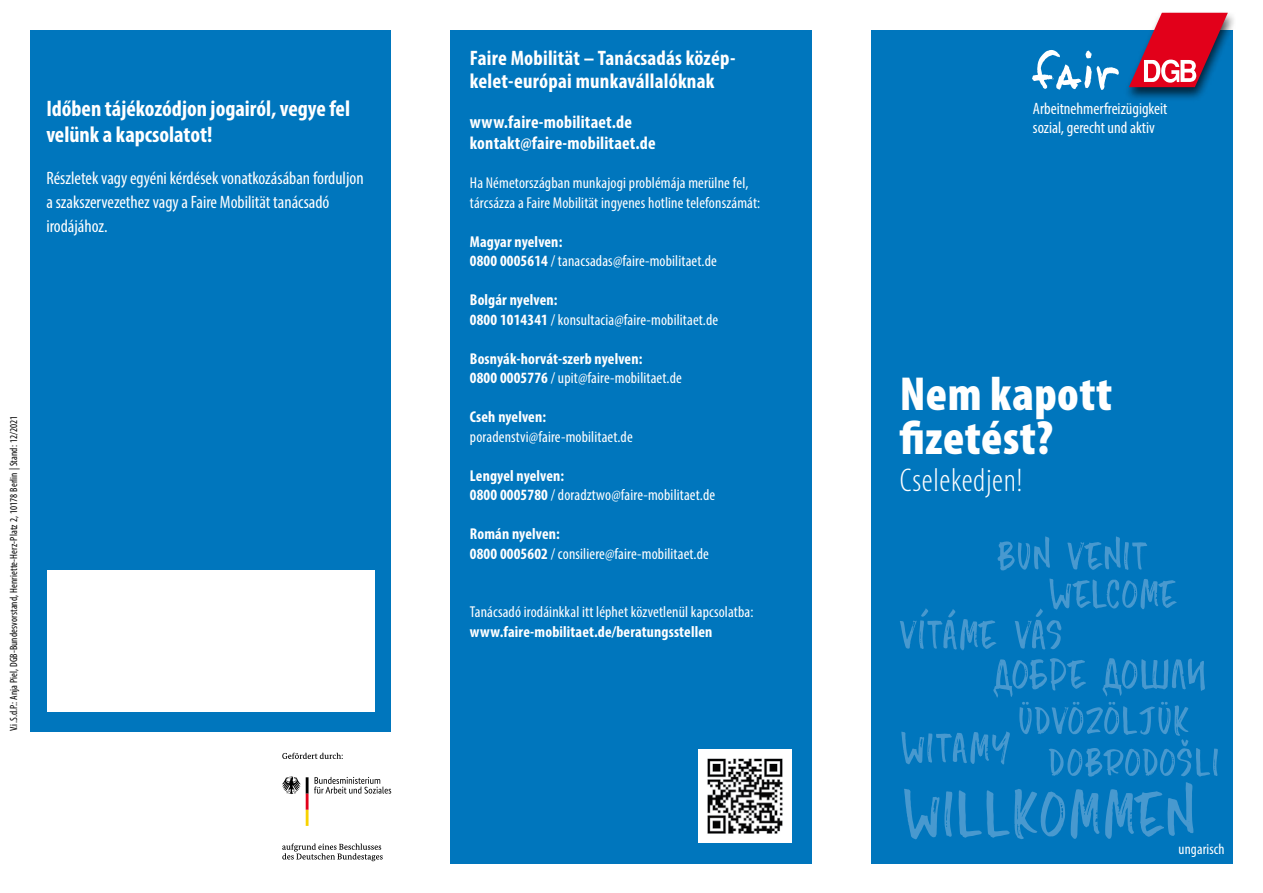
<style>
.page{position:relative;width:1263px;height:893px;background:#fff}
.page>*{position:absolute;margin:0;border:0;box-sizing:border-box;transform-origin:0 0}
.t1{font:900 condensed 48px/43.5px "Myriad Pro";letter-spacing:.01em;color:#fff}
.t2{font:300 condensed 33px "Myriad Pro";letter-spacing:.02em;color:#fff}
.t3{font:700 condensed 22.5px/25.5px "Myriad Pro";color:#fff}
.t4{font:700 condensed 21px/22.5px "Myriad Pro";letter-spacing:.01em;color:#fff}
.t5{font:condensed 18px/24px "Myriad Pro";color:#fff}
.t6{font:700 condensed 18px/21px "Myriad Pro";letter-spacing:.01em;color:#fff}
.t7{font:condensed 16.5px/19.5px "Myriad Pro";color:#fff}
.t8{font:condensed 15.75px/19.5px "Myriad Pro";letter-spacing:.01em;color:#fff}
.t9{font:700 condensed 15.75px/19.5px "Myriad Pro";letter-spacing:.01em;color:#fff}
.t10{font:condensed 15px "Myriad Pro";letter-spacing:.01em;color:#fff}
.t11{font:condensed 10.5px "Myriad Pro";letter-spacing:.01em;color:#000}
.s1{font-weight:700}
.s2{font-weight:400}
</style>
<div class="page">
<div style="left:30px;top:30px;width:361px;height:701px;background:#0076bd"></div>
<div style="left:47px;top:570px;width:327px;height:141px;background:#fff"></div>
<svg style="left:282px;top:753px;width:61px;height:6px"></svg>
<svg style="left:282px;top:843px;width:101px;height:18px"></svg>
<svg style="left:282px;top:776px;width:26px;height:50px"></svg>
<svg style="left:314px;top:777px;width:77px;height:17px"></svg>
<div style="left:451px;top:30px;width:361px;height:833px;background:#0076bd"></div>
<div style="left:872px;top:30px;width:361px;height:833px;background:#0076bd"></div>
<svg style="left:997px;top:536px;width:53px;height:34px"></svg>
<svg style="left:1067px;top:536px;width:80px;height:34px"></svg>
<svg style="left:900px;top:608px;width:96px;height:42px"></svg>
<svg style="left:1015px;top:579px;width:161px;height:70px"></svg>
<svg style="left:901px;top:658px;width:317px;height:181px"></svg>
<div style="left:1123px;top:11px;width:114px;height:91px;background:#000;opacity:.7"></div>
<svg style="left:1129px;top:13px;width:99px;height:74px"></svg>
<svg style="left:1032px;top:50px;width:87px;height:40px"></svg>
<div style="left:698px;top:749px;width:93px;height:94px;background:#fff"></div>
<img style="left:707px;top:758px;width:76px;height:76px">
<h3 class="t3" style="left:46px;top:95px;width:305px">Időben tájékozódjon jogairól, vegye fel velünk a kapcsolatot!</h3>
<p class="t5" style="left:46px;top:166px;width:319px">Részletek vagy egyéni kérdések vonatkozásában forduljon a szakszervezethez vagy a Faire Mobilität tanácsadó irodájához.</p>
<p class="t11" style="left:7px;top:731px;width:317px;rotate:-90deg">V.i.S.d.P.: Anja Piel, DGB-Bundesvorstand, Henriette-Herz-Platz 2, 10178 Berlin | Stand: 12/2021</p>
<h3 class="t4" style="left:470px;top:46px;width:267px">Faire Mobilität – Tanácsadás közép&shy;kelet-európai munkavállalóknak</h3>
<p class="t6" style="left:470px;top:111px;width:187px">www.faire-mobilitaet.de kontakt@faire-mobilitaet.de</p>
<p class="t8" style="left:470px;top:173px;width:292px">Ha Németországban munkajogi problémája merülne fel, tárcsázza a Faire Mobilität ingyenes hotline telefonszámát:</p>
<p class="t8" style="left:470px;top:231px;width:248px"><span class="s1">Magyar nyelven:<br>0800 0005614</span> / tanacsadas@faire-mobilitaet.de</p>
<p class="t8" style="left:470px;top:290px;width:250px"><span class="s1">Bolgár nyelven:<br>0800 1014341</span> / konsultacia@faire-mobilitaet.de</p>
<p class="t9" style="left:470px;top:348px;width:213px">Bosnyák-horvát-szerb nyelven:<br>0800 0005776 <span class="s2">/ upit@faire-mobilitaet.de</span></p>
<p class="t9" style="left:470px;top:407px;width:78px">Cseh nyelven:</p>
<p class="t8" style="left:470px;top:426px;width:164px">poradenstvi@faire-mobilitaet.de</p>
<p class="t8" style="left:470px;top:465px;width:247px"><span class="s1">Lengyel nyelven:<br>0800 0005780</span> / doradztwo@faire-mobilitaet.de</p>
<p class="t8" style="left:470px;top:524px;width:241px"><span class="s1">Román nyelven:<br>0800 0005602</span> / consiliere@faire-mobilitaet.de</p>
<p class="t8" style="left:470px;top:602px;width:285px">Tanácsadó irodáinkkal itt léphet közvetlenül kapcsolatba:</p>
<p class="t9" style="left:470px;top:621px;width:244px">www.faire-mobilitaet.de/beratungsstellen</p>
<p class="t7" style="left:1033px;top:98px;width:136px">Arbeitnehmerfreizügigkeit sozial, gerecht und aktiv</p>
<h1 class="t1" style="left:900px;top:371px;width:214px">Nem kapott fizetést?</h1>
<h2 class="t2" style="left:900px;top:461px;width:124px">Cselekedjen!</h2>
<p class="t10" style="left:1178px;top:840px;width:48px">ungarisch</p>
</div>
